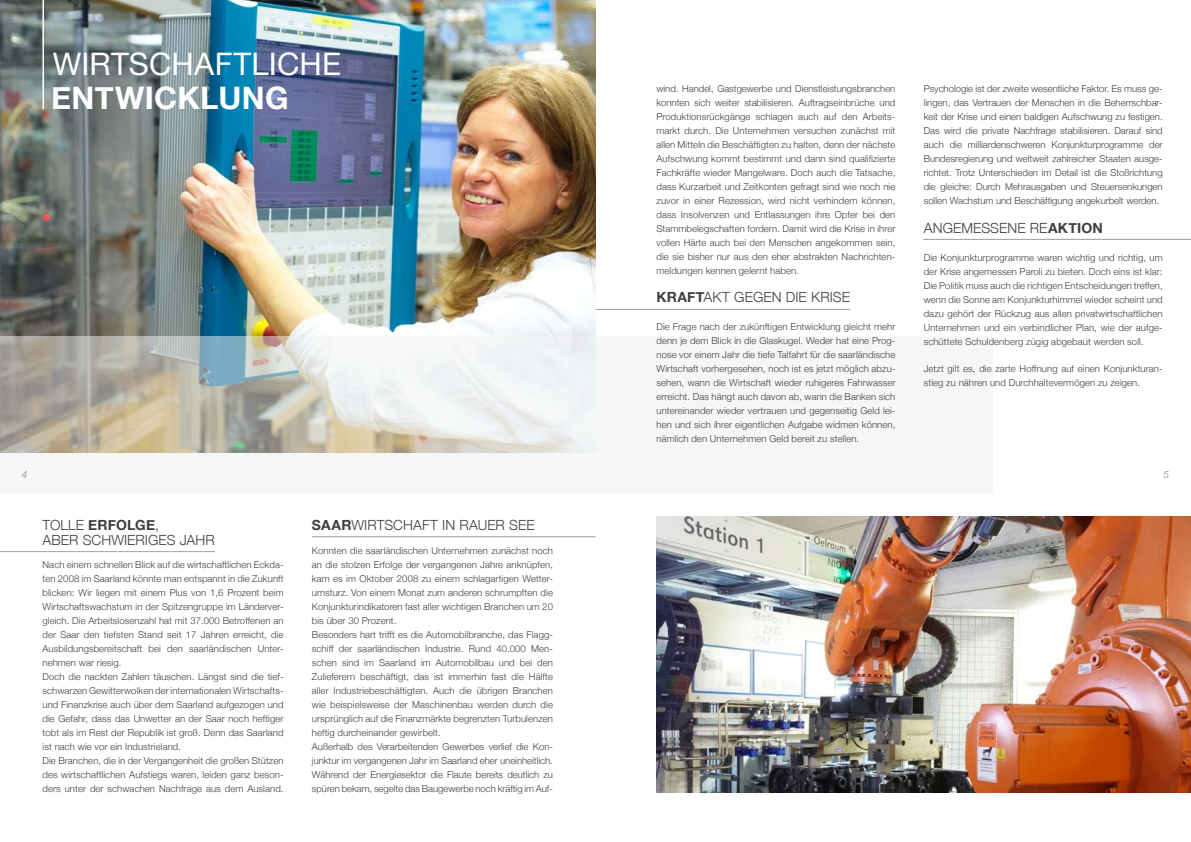
<style>
.page{position:relative;width:1191px;height:842px;background:#fff}
.page>*{position:absolute;margin:0;border:0;box-sizing:border-box;transform-origin:0 0}
.t1{font:31px "Helvetica Neue";letter-spacing:.005em;color:#fff}
.t2{font:700 31px "Helvetica Neue";letter-spacing:.01em;color:#fff}
.t3{font:300 14px/15px "Helvetica Neue";letter-spacing:.005em;color:#3e3e40}
.t4{font:italic 300 10px "Helvetica Neue";color:#87888a}
.t5{font:300 9.5px/14px "Helvetica Neue";letter-spacing:.01em;color:#3e3e40;text-align:justify}
.s1{font-weight:700}
</style>
<div class="page">
<div style="left:0;top:336px;width:992px;height:157px;background:#f4f5f5"></div>
<img style="left:0;top:336px;width:589px;height:116px">
<img style="left:656px;top:517px;width:535px;height:276px">
<img style="left:0;top:0;width:595px;height:336px">
<hr style="left:595px;top:309px;width:255px;height:1px;background:#9c9d9f">
<hr style="left:923px;top:239px;width:268px;height:1px;background:#9c9d9f">
<hr style="left:312px;top:536px;width:283px;height:1px;background:#9c9d9f">
<hr style="left:0;top:551px;width:215px;height:1px;background:#9c9d9f">
<hr style="left:42px;top:0;width:2px;height:109px;background:#fff">
<h1 class="t1" style="left:53px;top:46px;width:290px">WIRTSCHAFTLICHE</h1>
<h1 class="t2" style="left:51px;top:79px;width:239px">ENTWICKLUNG</h1>
<p class="t5" style="left:656px;top:81px;width:240px">wind. Handel, Gastgewerbe und Dienstleistungsbranchen konnten sich weiter stabilisieren. Auftragseinbrüche und Produktionsrückgänge schlagen auch auf den Arbeits&shy;markt durch. Die Unternehmen versuchen zunächst mit allen Mitteln die Beschäftigten zu halten, denn der nächste Aufschwung kommt bestimmt und dann sind qualifizierte Fachkräfte wieder Mangelware. Doch auch die Tatsache, dass Kurzarbeit und Zeitkonten gefragt sind wie noch nie zuvor in einer Rezession, wird nicht verhindern können, dass Insolvenzen und Entlassungen ihre Opfer bei den Stammbelegschaften fordern. Damit wird die Krise in ihrer vollen Härte auch bei den Menschen angekommen sein, die sie bisher nur aus den eher abstrakten Nachrichten&shy;meldungen kennen gelernt haben.</p>
<h2 class="t3" style="left:656px;top:289px;width:195px"><span class="s1">KRAFT</span>akt gegen die Krise</h2>
<p class="t5" style="left:656px;top:319px;width:240px">Die Frage nach der zukünftigen Entwicklung gleicht mehr denn je dem Blick in die Glaskugel. Weder hat eine Prog&shy;nose vor einem Jahr die tiefe Talfahrt für die saarländische Wirtschaft vorhergesehen, noch ist es jetzt möglich abzu&shy;sehen, wann die Wirtschaft wieder ruhigeres Fahrwasser erreicht. Das hängt auch davon ab, wann die Banken sich untereinander wieder vertrauen und gegenseitig Geld lei&shy;hen und sich ihrer eigentlichen Aufgabe widmen können, nämlich den Unternehmen Geld bereit zu stellen.</p>
<p class="t5" style="left:923px;top:81px;width:240px">Psychologie ist der zweite wesentliche Faktor. Es muss ge&shy;lingen, das Vertrauen der Menschen in die Beherrschbar&shy;keit der Krise und einen baldigen Aufschwung zu festigen.<br>Das wird die private Nachfrage stabilisieren. Darauf sind auch die milliardenschweren Konjunkturprogramme der Bundesregierung und weltweit zahlreicher Staaten ausge&shy;richtet. Trotz Unterschieden im Detail ist die Stoßrichtung die gleiche: Durch Mehrausgaben und Steuersenkungen sollen Wachstum und Beschäftigung angekurbelt werden.</p>
<h2 class="t3" style="left:923px;top:220px;width:180px">Angemessene Re<span class="s1">AKTION</span></h2>
<p class="t5" style="left:923px;top:250px;width:240px">Die Konjunkturprogramme waren wichtig und richtig, um der Krise angemessen Paroli zu bieten. Doch eins ist klar:<br>Die Politik muss auch die richtigen Entscheidungen treffen, wenn die Sonne am Konjunkturhimmel wieder scheint und dazu gehört der Rückzug aus allen privatwirtschaftlichen Unternehmen und ein verbindlicher Plan, wie der aufge&shy;schüttete Schuldenberg zügig abgebaut werden soll.</p>
<p class="t5" style="left:923px;top:361px;width:240px">Jetzt gilt es, die zarte Hoffnung auf einen Konjunkturan&shy;stieg zu nähren und Durchhaltevermögen zu zeigen.</p>
<p class="t4" style="left:22px;top:469px;width:7px">4</p>
<p class="t4" style="left:1163px;top:469px;width:7px">5</p>
<h2 class="t3" style="left:43px;top:517px;width:174px">Tolle <span class="s1">ERFOLGE</span>,<br>aber schwieriges Jahr</h2>
<p class="t5" style="left:43px;top:557px;width:242px;text-align:left">Nach einem schnellen Blick auf die wirtschaftlichen Eckda&shy;ten 2008 im Saarland könnte man entspannt in die Zukunft blicken: Wir liegen mit einem Plus von 1,6 Prozent beim Wirtschaftswachstum in der Spitzengruppe im Länderver&shy;gleich. Die Arbeitslosenzahl hat mit 37.000 Betroffenen an der Saar den tiefsten Stand seit 17 Jahren erreicht, die Ausbildungsbereitschaft bei den saarländischen Unter&shy;nehmen war riesig.<br>Doch die nackten Zahlen täuschen. Längst sind die tief&shy;schwarzen Gewitterwolken der internationalen Wirtschafts&shy;und Finanzkrise auch über dem Saarland aufgezogen und die Gefahr, dass das Unwetter an der Saar noch heftiger tobt als im Rest der Republik ist groß. Denn das Saarland ist nach wie vor ein Industrieland.<br>Die Branchen, die in der Vergangenheit die großen Stützen des wirtschaftlichen Aufstiegs waren, leiden ganz beson&shy;ders unter der schwachen Nachfrage aus dem Ausland.</p>
<h2 class="t3" style="left:312px;top:517px;width:224px"><span class="s1">SAAR</span>wirtschaft in rauer See</h2>
<p class="t5" style="left:312px;top:543px;width:242px;text-align:left">Konnten die saarländischen Unternehmen zunächst noch an die stolzen Erfolge der vergangenen Jahre anknüpfen, kam es im Oktober 2008 zu einem schlagartigen Wetter&shy;umsturz. Von einem Monat zum anderen schrumpften die Konjunkturindikatoren fast aller wichtigen Branchen um 20 bis über 30 Prozent.<br>Besonders hart trifft es die Automobilbranche, das Flagg&shy;schiff der saarländischen Industrie. Rund 40.000 Men&shy;schen sind im Saarland im Automobilbau und bei den Zulieferern beschäftigt, das ist immerhin fast die Hälfte aller Industriebeschäftigten. Auch die übrigen Branchen wie beispielsweise der Maschinenbau werden durch die ursprünglich auf die Finanzmärkte begrenzten Turbulenzen heftig durcheinander gewirbelt.<br>Außerhalb des Verarbeitenden Gewerbes verlief die Kon&shy;junktur im vergangenen Jahr im Saarland eher uneinheitlich.<br>Während der Energiesektor die Flaute bereits deutlich zu spüren bekam, segelte das Baugewerbe noch kräftig im Auf-</p>
</div>
